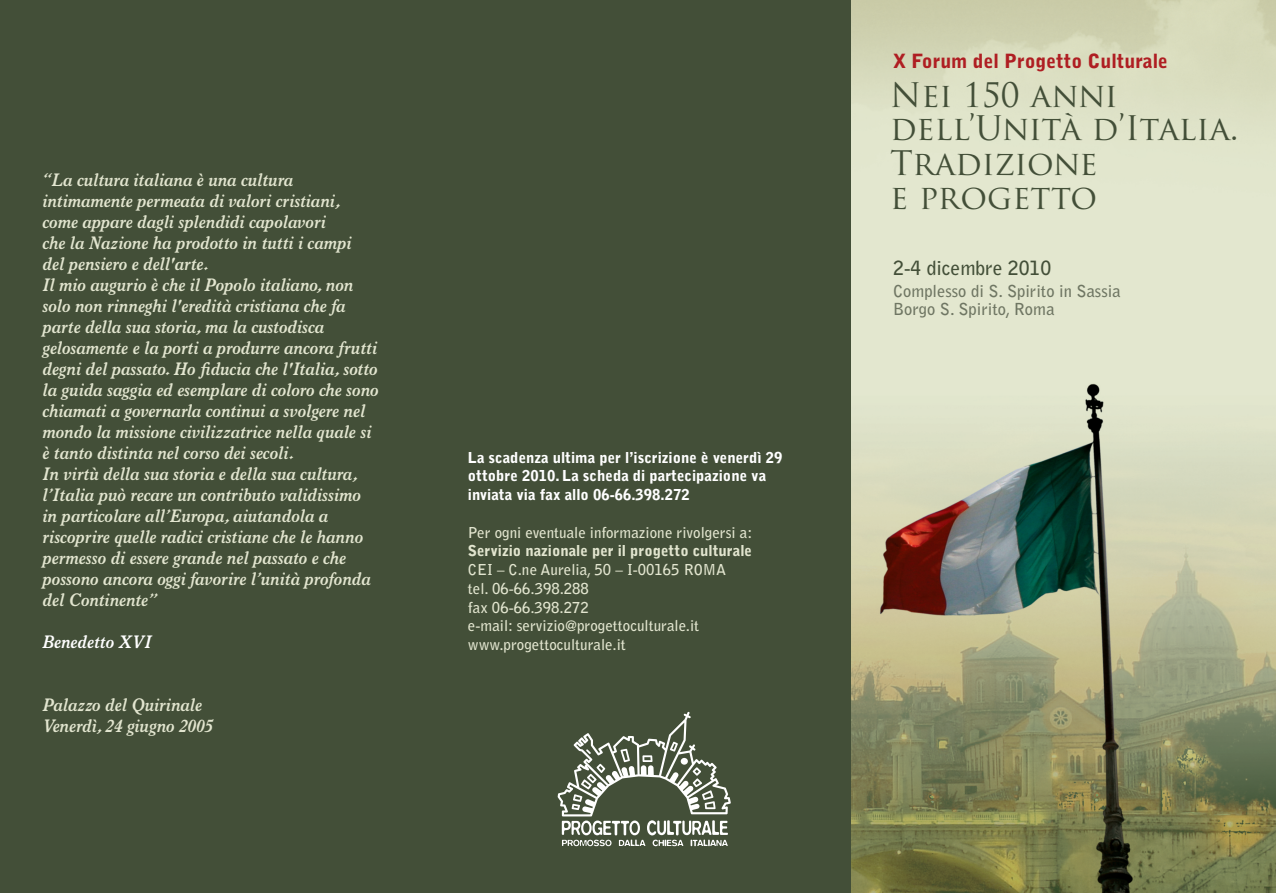
<style>
.page{position:relative;width:1276px;height:893px;background:#fff}
.page>*{position:absolute;margin:0;border:0;box-sizing:border-box;transform-origin:0 0}
.t1{font:33px/34px "Trajan Pro";color:#434f38}
.t2{font:900 19.5px "Bell Gothic Std";color:#af1e22}
.t3{font:700 19.5px "Bell Gothic Std";color:#434f38}
.t4{font:italic 700 18px/21px "Italian Old Style MT Std";color:#e2e5cf}
.t5{font:italic 700 18px "Italian Old Style MT Std";color:#fff}
.t6{font:700 16.5px/18px "Bell Gothic Std";color:#6f7663}
.t7{font:700 15px/18.8px "Bell Gothic Std";color:#e2e5cf}
.t8{font:900 15px/18.8px "Bell Gothic Std";color:#fff}
.t9{font:900 15px "Bell Gothic Std";color:#e2e5cf}
</style>
<div class="page">
<img style="left:850px;top:0;width:426px;height:893px">
<div style="left:425px;top:0;width:425px;height:893px;background:#434f38"></div>
<svg style="left:557px;top:712px;width:174px;height:134px"></svg>
<div style="left:0;top:0;width:425px;height:893px;background:#434f38"></div>
<p class="t4" style="left:43px;top:171px;width:338px">“La cultura italiana è una cultura intimamente permeata di valori cristiani, come appare dagli splendidi capolavori<br>che la Nazione ha prodotto in tutti i campi<br>del pensiero e dell'arte.<br>Il mio augurio è che il Popolo italiano,non solo non rinneghi l'eredità cristiana che fa parte della sua storia,ma la custodisca gelosamente e la porti a produrre ancora frutti degni del passato.Ho fiducia che l'Italia,sotto la guida saggia ed esemplare di coloro che sono chiamati a governarla continui a svolgere nel mondo la missione civilizzatrice nella quale si è tanto distinta nel corso dei secoli.<br>In virtù della sua storia e della sua cultura, l’Italia può recare un contributo validissimo in particolare all’Europa,aiutandola a riscoprire quelle radici cristiane che le hanno permesso di essere grande nel passato e che possono ancora oggi favorire l’unità profonda del Continente”</p>
<p class="t5" style="left:43px;top:635px;width:110px">Benedetto XVI</p>
<p class="t4" style="left:43px;top:696px;width:172px">Palazzo del Quirinale<br>Venerdì,24 giugno 2005</p>
<p class="t8" style="left:468px;top:449px;width:316px">La scadenza ultima per l’iscrizione è venerdì 29 ottobre 2010. La scheda di partecipazione va inviata via fax allo 06-66.398.272</p>
<p class="t7" style="left:468px;top:524px;width:286px">Per ogni eventuale informazione rivolgersi a:</p>
<p class="t9" style="left:468px;top:545px;width:286px">Servizio nazionale per il progetto culturale</p>
<p class="t7" style="left:468px;top:561px;width:260px">CEI – C.ne Aurelia, 50 – I-00165 ROMA tel. 06-66.398.288<br>fax 06-66.398.272<br>e-mail: servizio@progettoculturale.it www.progettoculturale.it</p>
<p class="t2" style="left:893px;top:54px;width:276px">X Forum del Progetto Culturale</p>
<h1 class="t1" style="left:890px;top:82px;width:349px">Nei 150 anni dell’Unità d’Italia.<br>Tradizione<br>e progetto</h1>
<p class="t3" style="left:893px;top:261px;width:160px">2-4 dicembre 2010</p>
<p class="t6" style="left:893px;top:284px;width:229px">Complesso di S. Spirito in Sassia<br>Borgo S. Spirito, Roma</p>
</div>
